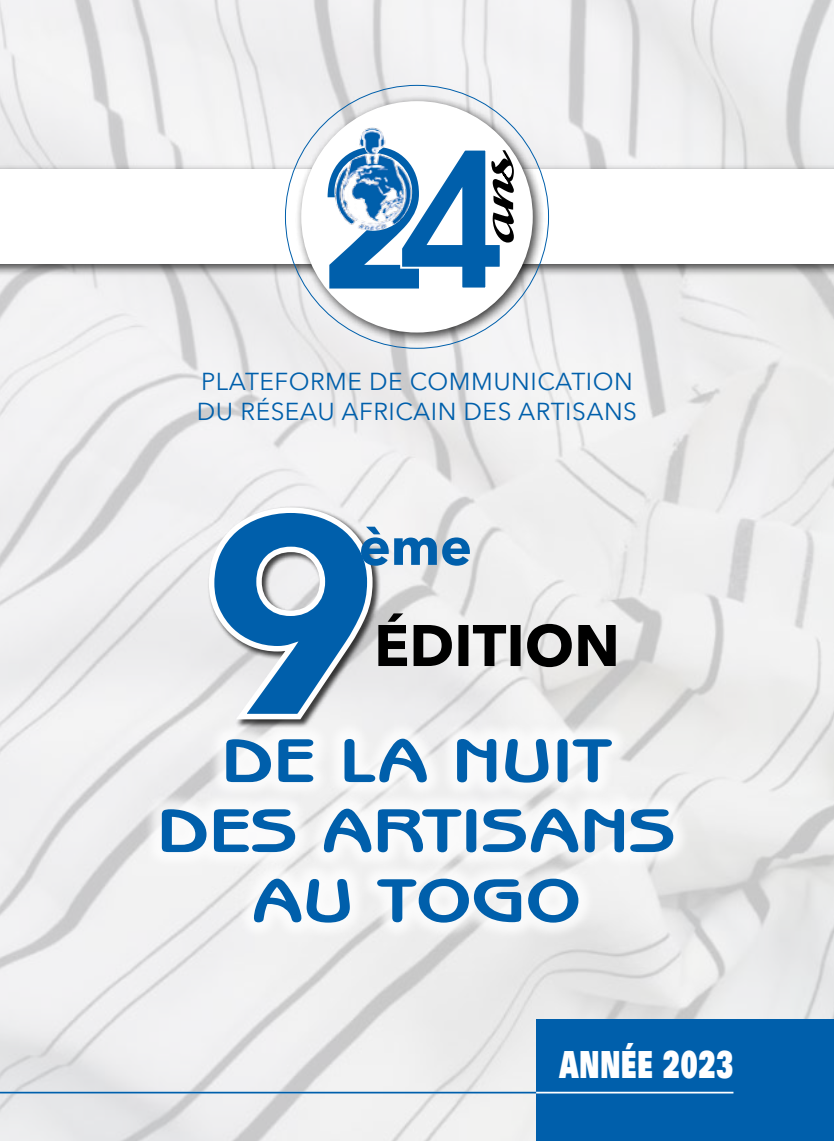
<style>
.page{position:relative;width:834px;height:1141px;background:#fff}
.page>*{position:absolute;margin:0;border:0;box-sizing:border-box;transform-origin:0 0}
.t1{font:700 63px/70px "Benguiat Gothic IT Cby BT";color:#005fab;text-align:center;scale:1.25 1}
.t2{font:900 36.75px "Nova Ultra S Si Extra";letter-spacing:.04em;color:#fff;scale:.65 1}
.t3{font:24.5px/29.4px "Avenir Next";letter-spacing:.02em;color:#005fab}
</style>
<div class="page">
<img style="left:0;top:0;width:833px;height:1141px">
<div style="left:536px;top:1020px;width:297px;height:121px;background:#005fab"></div>
<div style="left:0;top:164px;width:833px;height:113px;background:#000;opacity:.75"></div>
<div style="left:0;top:170px;width:833px;height:94px;background:#fff"></div>
<div style="left:295px;top:95px;width:251px;height:251px;background:#000;opacity:.75"></div>
<div style="left:301px;top:101px;width:231px;height:232px;background:#fff;border-radius:50%"></div>
<svg style="left:206px;top:505px;width:409px;height:215px"></svg>
<div style="left:144px;top:720px;width:546px;height:220px;background:#fff;opacity:.75"></div>
<hr style="left:0;top:1092px;width:733px;height:1px;background:#fff">
<hr style="left:0;top:1092px;width:536px;height:1px;background:#005fab">
<svg style="left:327px;top:126px;width:186px;height:164px"></svg>
<p class="t3" style="left:197px;top:366px;width:441px">PLATEFORME DE COMMUNICATION<br>DU RÉSEAU AFRICAIN DES ARTISANS</p>
<h1 class="t1" style="left:157px;top:724px;width:417px">DE LA NUIT<br>DES ARTISANS<br>AU TOGO</h1>
<h2 class="t2" style="left:559px;top:1040px;width:269px">ANNÉE 2023</h2>
</div>
